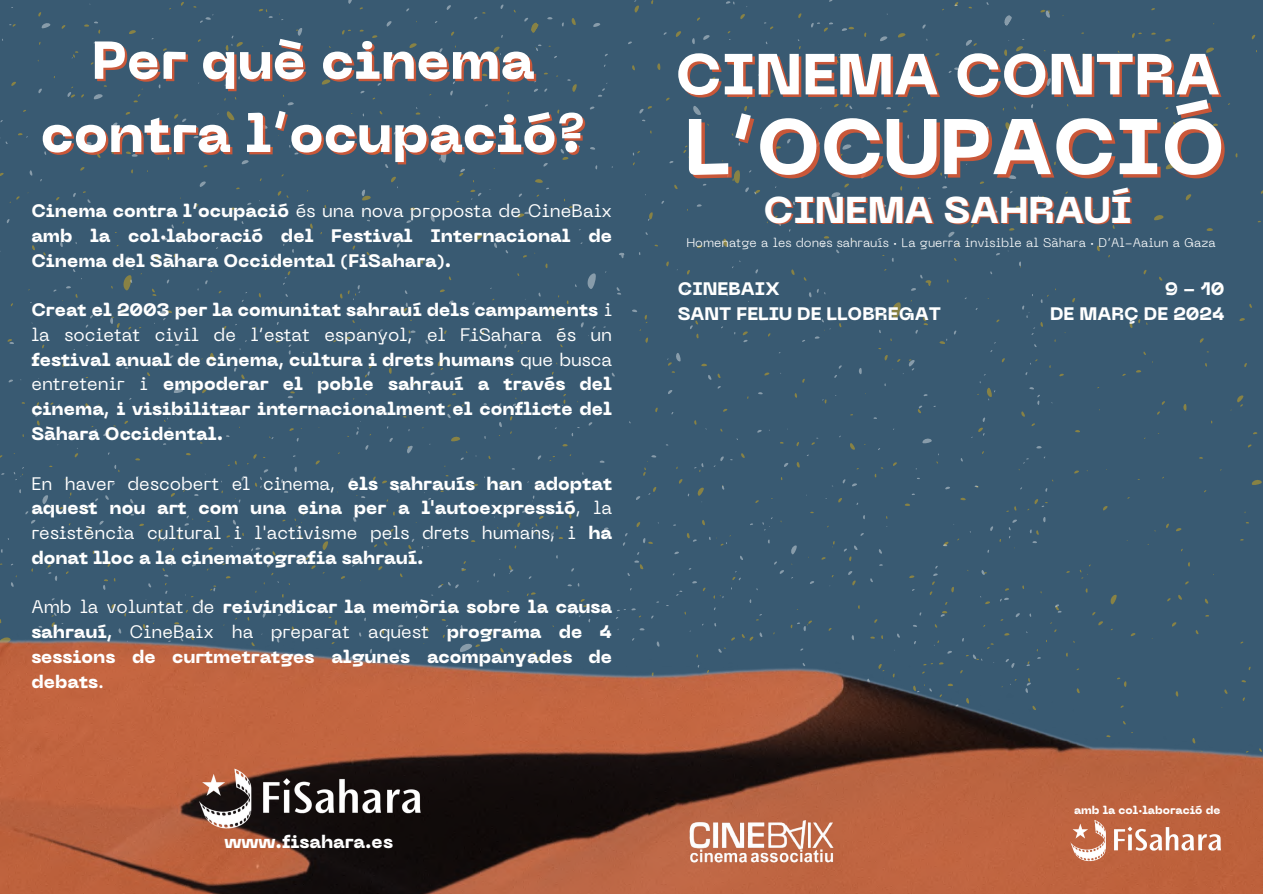
<style>
.page{position:relative;width:1263px;height:894px;background:#fff}
.page>*{position:absolute;margin:0;border:0;box-sizing:border-box;transform-origin:0 0}
.t1{font:800 78.15px "PP Neue Machina";color:#fff}
.t2{font:800 57.45px "PP Neue Machina";color:#fff}
.t3{font:800 52.95px "PP Neue Machina";color:#fff}
.t4{font:800 37.05px "PP Neue Machina";color:#fff}
.t5{font:800 18px/24.8px "PP Neue Machina";color:#fff;text-align:justify}
.t6{font:300 12.45px "PP Neue Machina";color:#fff}
.t7{font:800 11.25px "PP Neue Machina";color:#fff}
.s1{font-weight:400}
</style>
<div class="page">
<img style="left:0;top:0;width:1263px;height:893px">
<img style="left:1068px;top:817px;width:155px;height:46px">
<img style="left:689px;top:819px;width:146px;height:44px">
<img style="left:196px;top:764px;width:227px;height:69px">
<h1 class="t3" style="left:92px;top:40px;width:444px">Per què cinema</h1>
<h4 class="t3" style="left:41px;top:113px;width:546px">contra l’ocupació?</h4>
<p class="t5" style="left:31px;top:200px;width:582px">Cinema contra l’ocupació <span class="s1">és una nova proposta de CineBaix </span>amb la col·laboració del Festival Internacional de Cinema del Sàhara Occidental (FiSahara).</p>
<p class="t5" style="left:31px;top:299px;width:582px">Creat el 2003 per la comunitat sahrauí dels campaments <span class="s1">i la societat civil de l’estat espanyol, el FiSahara és un </span>festival anual de cinema, cultura i drets humans <span class="s1">que busca entretenir i</span> empoderar el poble sahrauí a través del cinema, i visibilitzar internacionalment el conflicte del Sàhara Occidental.</p>
<p class="t5" style="left:31px;top:472px;width:582px"><span class="s1">En haver descobert el cinema,</span> els sahrauís han adoptat aquest nou art com una eina per a l'autoexpressió<span class="s1">, la resistència cultural i l'activisme pels drets humans, i</span> ha donat lloc a la cinematografia sahrauí.</p>
<p class="t5" style="left:31px;top:596px;width:582px"><span class="s1">Amb la voluntat de</span> reivindicar la memòria sobre la causa sahrauí, <span class="s1">CineBaix ha preparat aquest</span> programa de 4 sessions de curtmetratges algunes acompanyades de debats<span class="s1">.</span></p>
<p class="t5" style="left:224px;top:830px;width:170px">www.fisahara.es</p>
<p class="t2" style="left:675px;top:52px;width:546px">CINEMA CONTRA</p>
<p class="t1" style="left:684px;top:117px;width:542px">L’OCUPACIÓ</p>
<h5 class="t4" style="left:763px;top:195px;width:370px">CINEMA SAHRAUÍ</h5>
<p class="t6" style="left:686px;top:238px;width:531px">Homenatge a les dones sahrauís · La guerra invisible al Sàhara · D’Al-Aaiun a Gaza</p>
<p class="t5" style="left:678px;top:278px;width:265px">CINEBAIX<br>SANT FELIU DE LLOBREGAT</p>
<p class="t5" style="left:1050px;top:278px;width:176px;text-align:right">9-10<br>DE MARÇ DE 2024</p>
<h2 class="t7" style="left:1074px;top:805px;width:148px">amb la col·laboració de</h2>
</div>
